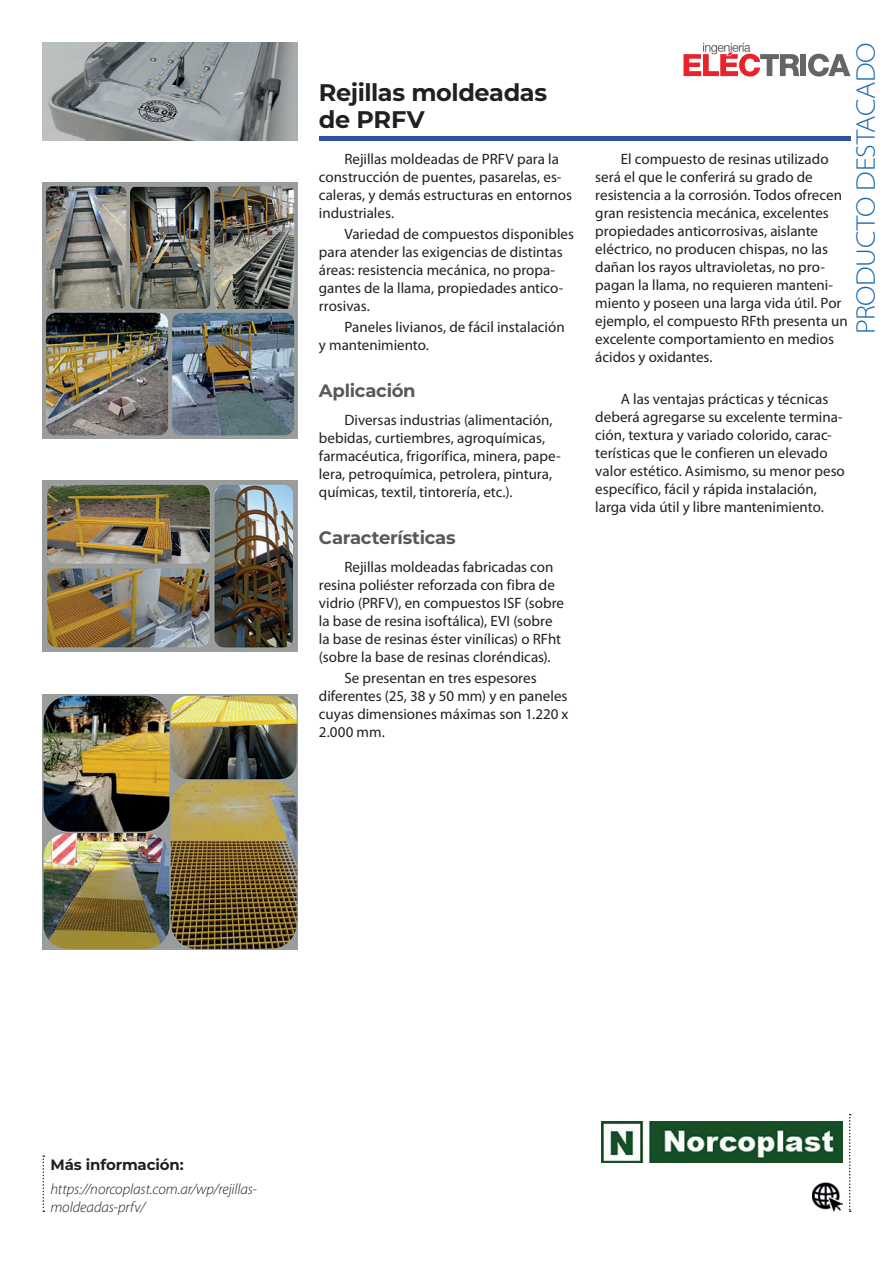
<style>
.page{position:relative;width:893px;height:1263px;background:#fff}
.page>*{position:absolute;margin:0;border:0;box-sizing:border-box;transform-origin:0 0}
.t1{font:300 semi-expanded 27px "Myriad Pro";letter-spacing:-.01em;color:#1867b3}
.Título{font:700 24px/27px "Montserrat";letter-spacing:-.015em;color:#231f20}
.Subtítulo{font:700 18px "Montserrat";letter-spacing:-.015em;color:#57585a}
.Texto{font:15px/18px "Myriad Pro";color:#231f20}
.URL{font:italic 300 15px/18px "Myriad Pro";letter-spacing:-.005em;color:#231f20}
.Subtítulo-2{font:700 15px "Montserrat";letter-spacing:-.01em;color:#231f20}
</style>
<div class="page">
<hr style="left:319px;top:136px;width:531px;height:4px;background:#3051a3">
<div style="left:800px;top:54px;width:6px;height:22px;background:#636566"></div>
<svg style="left:808px;top:54px;width:42px;height:23px"></svg>
<svg style="left:683px;top:43px;width:116px;height:34px"></svg>
<svg style="left:43px;top:1155px;width:1px;height:57px"></svg>
<svg style="left:849px;top:1114px;width:2px;height:98px"></svg>
<img style="left:813px;top:1182px;width:30px;height:30px">
<img style="left:43px;top:43px;width:255px;height:97px">
<img style="left:602px;top:1121px;width:241px;height:42px">
<img style="left:43px;top:183px;width:255px;height:255px">
<img style="left:43px;top:480px;width:255px;height:172px">
<img style="left:43px;top:694px;width:255px;height:255px">
<p class="Título" style="left:319px;top:77px;width:230px">Rejillas moldeadas de PRFV</p>
<p class="Texto" style="left:319px;top:151px;width:255px;text-indent:26px">Rejillas moldeadas de PRFV para la construcción de puentes, pasarelas, es&shy;caleras, y demás estructuras en entornos industriales.</p>
<p class="Texto" style="left:319px;top:226px;width:257px;text-indent:26px">Variedad de compuestos disponibles para atender las exigencias de distintas áreas: resistencia mecánica, no propa&shy;gantes de la llama, propiedades antico&shy;rrosivas.</p>
<p class="Texto" style="left:319px;top:319px;width:247px;text-indent:26px">Paneles livianos, de fácil instalación y mantenimiento.</p>
<p class="Subtítulo" style="left:319px;top:377px;width:98px">Aplicación</p>
<p class="Texto" style="left:319px;top:412px;width:243px;text-indent:26px">Diversas industrias (alimentación, bebidas, curtiembres, agroquímicas, farmacéutica, frigorífica, minera, pape&shy;lera, petroquímica, petrolera, pintura, químicas, textil, tintorería, etc.).</p>
<p class="Subtítulo" style="left:319px;top:524px;width:138px">Características</p>
<p class="Texto" style="left:319px;top:559px;width:247px;text-indent:26px">Rejillas moldeadas fabricadas con resina poliéster reforzada con fibra de vidrio (PRFV), en compuestos ISF (sobre la base de resina isoftálica), EVI (sobre la base de resinas éster vinílicas) o RFht (sobre la base de resinas cloréndicas).</p>
<p class="Texto" style="left:319px;top:670px;width:251px;text-indent:26px">Se presentan en tres espesores diferentes (25, 38 y 50 mm) y en paneles cuyas dimensiones máximas son 1.220 x<br>2.000 mm.</p>
<p class="Texto" style="left:595px;top:151px;width:254px;text-indent:26px">El compuesto de resinas utilizado será el que le conferirá su grado de resistencia a la corrosión. Todos ofrecen gran resistencia mecánica, excelentes propiedades anticorrosivas, aislante eléctrico, no producen chispas, no las dañan los rayos ultravioletas, no pro&shy;pagan la llama, no requieren manteni&shy;miento y poseen una larga vida útil. Por ejemplo, el compuesto RFth presenta un excelente comportamiento en medios ácidos y oxidantes.</p>
<p class="Texto" style="left:595px;top:391px;width:251px;text-indent:26px">A las ventajas prácticas y técnicas deberá agregarse su excelente termina&shy;ción, textura y variado colorido, carac&shy;terísticas que le confieren un elevado valor estético. Asimismo, su menor peso específico, fácil y rápida instalación, larga vida útil y libre mantenimiento.</p>
<h1 class="t1" style="left:850px;top:334px;width:293px;rotate:-90deg">PRODUCTO DESTACADO</h1>
<p class="Subtítulo-2" style="left:50px;top:1154px;width:135px">Más información:</p>
<p class="URL" style="left:50px;top:1180px;width:208px">https://norcoplast.com.ar/wp/rejillas&shy;moldeadas-prfv/</p>
</div>
